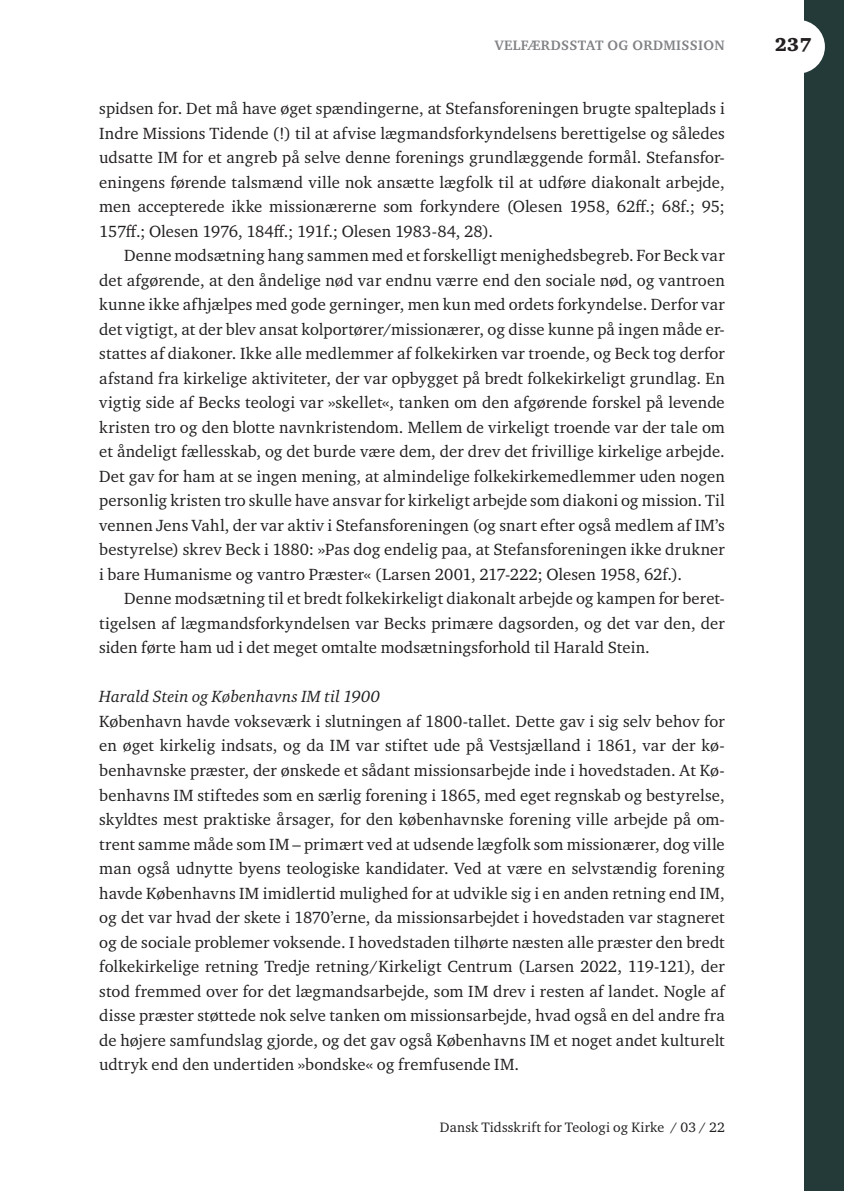
<style>
.page{position:relative;width:844px;height:1191px;background:#fff}
.page>*{position:absolute;margin:0;border:0;box-sizing:border-box;transform-origin:0 0}
.t1{font:900 19.25px "Charter ITC Std";color:#231f20}
.t2{font:16.62px/24.5px "Charter ITC Std";letter-spacing:.005em;color:#231f20;text-align:justify}
.t3{font:italic 16.62px "Charter ITC Std";letter-spacing:.01em;color:#231f20}
.t4{font:14px "Charter ITC Std";letter-spacing:.01em;color:#231f20}
.t5{font:700 14px "Charter ITC Std";letter-spacing:.025em;color:#808285}
</style>
<div class="page">
<div style="left:804px;top:0;width:39px;height:1191px;background:#233a38"></div>
<div style="left:771px;top:20px;width:53px;height:54px;background:#fff;border-radius:50%"></div>
<p class="t5" style="left:494px;top:37px;width:231px">VELFÆRDSSTAT OG ORDMISSION</p>
<p class="t2" style="left:99px;top:96px;width:627px">spidsen for. Det må have øget spændingerne, at Stefansforeningen brugte spalteplads i Indre Missions Tidende (!) til at afvise lægmandsforkyndelsens berettigelse og således udsatte IM for et angreb på selve denne forenings grundlæggende formål. Stefansfor&shy;eningens førende talsmænd ville nok ansætte lægfolk til at udføre diakonalt arbejde, men accepterede ikke missionærerne som forkyndere (Olesen 1958, 62ff.; 68f.; 95; 157ff.; Olesen 1976, 184ff.; 191f.; Olesen 1983-84, 28).</p>
<p class="t2" style="left:99px;top:243px;width:627px;text-indent:25px">Denne modsætning hang sammen med et forskelligt menighedsbegreb. For Beck var det afgørende, at den åndelige nød var endnu værre end den sociale nød, og vantroen kunne ikke afhjælpes med gode gerninger, men kun med ordets forkyndelse. Derfor var det vigtigt, at der blev ansat kolportører/missionærer, og disse kunne på ingen måde er&shy;stattes af diakoner. Ikke alle medlemmer af folkekirken var troende, og Beck tog derfor afstand fra kirkelige aktiviteter, der var opbygget på bredt folkekirkeligt grundlag. En vigtig side af Becks teologi var »skellet«, tanken om den afgørende forskel på levende kristen tro og den blotte navnkristendom. Mellem de virkeligt troende var der tale om et åndeligt fællesskab, og det burde være dem, der drev det frivillige kirkelige arbejde.<br>Det gav for ham at se ingen mening, at almindelige folkekirkemedlemmer uden nogen personlig kristen tro skulle have ansvar for kirkeligt arbejde som diakoni og mission. Til vennen Jens Vahl, der var aktiv i Stefansforeningen (og snart efter også medlem af IM’s bestyrelse) skrev Beck i 1880: »Pas dog endelig paa, at Stefansforeningen ikke drukner i bare Humanisme og vantro Præster« (Larsen 2001, 217-222; Olesen 1958, 62f.).</p>
<p class="t2" style="left:99px;top:586px;width:627px;text-indent:25px">Denne modsætning til et bredt folkekirkeligt diakonalt arbejde og kampen for beret&shy;tigelsen af lægmandsforkyndelsen var Becks primære dagsorden, og det var den, der siden førte ham ud i det meget omtalte modsætningsforhold til Harald Stein.</p>
<p class="t3" style="left:99px;top:686px;width:282px">Harald Stein og Københavns IM til 1900</p>
<p class="t2" style="left:99px;top:709px;width:627px">København havde vokseværk i slutningen af 1800-tallet. Dette gav i sig selv behov for en øget kirkelig indsats, og da IM var stiftet ude på Vestsjælland i 1861, var der kø&shy;benhavnske præster, der ønskede et sådant missionsarbejde inde i hovedstaden. At Kø&shy;benhavns IM stiftedes som en særlig forening i 1865, med eget regnskab og bestyrelse, skyldtes mest praktiske årsager, for den københavnske forening ville arbejde på om&shy;trent samme måde som IM – primært ved at udsende lægfolk som missionærer, dog ville man også udnytte byens teologiske kandidater. Ved at være en selvstændig forening havde Københavns IM imidlertid mulighed for at udvikle sig i en anden retning end IM, og det var hvad der skete i 1870’erne, da missionsarbejdet i hovedstaden var stagneret og de sociale problemer voksende. I hovedstaden tilhørte næsten alle præster den bredt folkekirkelige retning Tredje retning/Kirkeligt Centrum (Larsen 2022, 119-121), der stod fremmed over for det lægmandsarbejde, som IM drev i resten af landet. Nogle af disse præster støttede nok selve tanken om missionsarbejde, hvad også en del andre fra de højere samfundslag gjorde, og det gav også Københavns IM et noget andet kulturelt udtryk end den undertiden »bondske« og fremfusende IM.</p>
<p class="t4" style="left:440px;top:1118px;width:286px">Dansk Tidsskrift for Teologi og Kirke / 03 / 22</p>
<p class="t1" style="left:774px;top:33px;width:38px">237</p>
</div>
